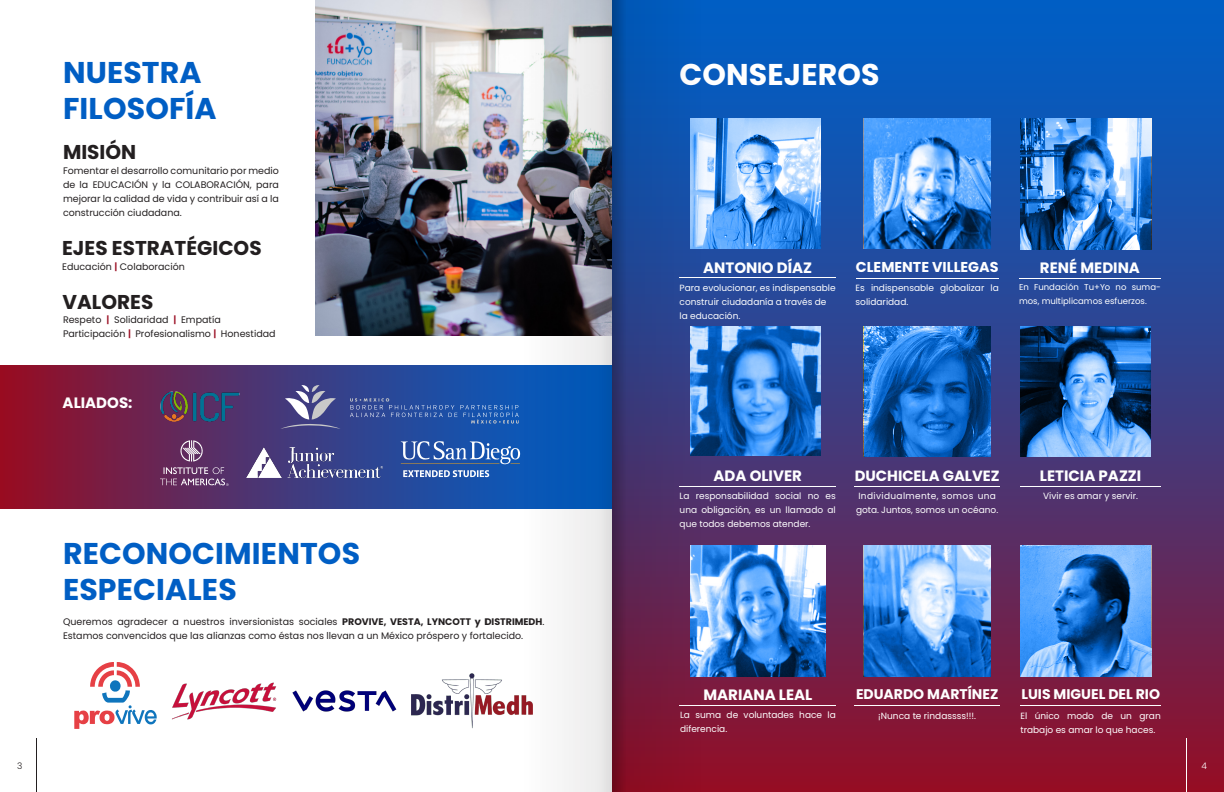
<style>
.page{position:relative;width:1224px;height:792px;background:#fff}
.page>*{position:absolute;margin:0;border:0;box-sizing:border-box;transform-origin:0 0}
.t1{font:700 30px/36px "Poppins";letter-spacing:.005em;color:#005ec4}
.t2{font:700 30px "Poppins";letter-spacing:.005em;color:#fff}
.t3{font:700 20px "Poppins";color:#231f20}
.t4{font:700 15px "Poppins";color:#fff}
.t5{font:700 14.8px "Poppins";color:#fff}
.t6{font:700 14.3px "Poppins";color:#fff}
.t7{font:700 14px "Poppins";color:#fff}
.t8{font:9.5px/14px "Poppins";color:#231f20}
.t9{font:9px/14px "Poppins";color:#fff}
.t10{font:9px/14px "Poppins";letter-spacing:.04em;color:#fff}
.t11{font:300 9px "Poppins";color:#231f20}
.t12{font:300 9px "Poppins";color:#fff}
.t13{font:8.5px/14px "Poppins";color:#fff}
.s1{font-weight:600;color:#990b20}
.s2{font-weight:700}
</style>
<div class="page">
<img style="left:315px;top:0;width:172px;height:336px">
<div style="left:612px;top:0;width:612px;height:792px;background:linear-gradient(to bottom,#0065d2,#8d122d)"></div>
<svg style="left:0;top:365px;width:487px;height:143px;background:#592d64"></svg>
<hr style="left:856px;top:278px;width:143px;height:1px;background:#fff">
<hr style="left:854px;top:486px;width:146px;height:1px;background:#fff">
<hr style="left:1020px;top:486px;width:141px;height:1px;background:#fff">
<hr style="left:1020px;top:706px;width:141px;height:1px;background:#fff">
<hr style="left:680px;top:278px;width:156px;height:1px;background:#fff">
<hr style="left:1019px;top:278px;width:142px;height:1px;background:#fff">
<hr style="left:680px;top:486px;width:156px;height:1px;background:#fff">
<hr style="left:680px;top:706px;width:156px;height:1px;background:#fff">
<svg style="left:864px;top:118px;width:127px;height:131px;background:#4b93e1"></svg>
<svg style="left:864px;top:326px;width:126px;height:131px;background:#1768bf"></svg>
<svg style="left:737px;top:545px;width:89px;height:132px;background:#5895d7"></svg>
<svg style="left:737px;top:118px;width:84px;height:131px;background:#80b6f2"></svg>
<svg style="left:1020px;top:545px;width:131px;height:132px;background:#458ad6"></svg>
<svg style="left:1020px;top:326px;width:131px;height:131px;background:#3669a0"></svg>
<svg style="left:1020px;top:118px;width:131px;height:132px;background:#508bcb"></svg>
<svg style="left:737px;top:326px;width:84px;height:130px;background:#327fd3"></svg>
<svg style="left:864px;top:545px;width:127px;height:132px;background:#5b9de5"></svg>
<img style="left:161px;top:391px;width:78px;height:32px">
<img style="left:292px;top:690px;width:105px;height:22px">
<img style="left:172px;top:682px;width:105px;height:38px">
<img style="left:411px;top:673px;width:76px;height:56px">
<svg style="left:74px;top:662px;width:83px;height:67px"></svg>
<hr style="left:855px;top:706px;width:145px;height:1px;background:#fff">
<svg style="left:160px;top:440px;width:69px;height:46px;background:#724775"></svg>
<svg style="left:281px;top:385px;width:59px;height:44px;background:#68679b"></svg>
<svg style="left:350px;top:398px;width:137px;height:26px;background:#3157a4"></svg>
<img style="left:247px;top:447px;width:135px;height:31px">
<hr style="left:1186px;top:738px;width:1px;height:54px;background:#fff">
<hr style="left:37px;top:738px;width:1px;height:54px;background:#231f20">
<svg style="left:403px;top:470px;width:84px;height:7px"></svg>
<svg style="left:401px;top:441px;width:86px;height:23px;background:#5175b4"></svg>
<img style="left:487px;top:0;width:105px;height:792px">
<svg style="left:632px;top:0;width:105px;height:792px;background:#464f90"></svg>
<svg style="left:612px;top:0;width:20px;height:792px;background:#35316a"></svg>
<svg style="left:592px;top:0;width:20px;height:792px;background:#96a6b9"></svg>
<p class="t1" style="left:63px;top:55px;width:140px">NUESTRA</p>
<p class="t1" style="left:63px;top:91px;width:155px">FILOSOFÍA</p>
<p class="t3" style="left:63px;top:140px;width:75px">MISIÓN</p>
<p class="t8" style="left:63px;top:164px;width:218px;text-align:justify">Fomentar el desarrollo comunitario por medio de la EDUCACIÓN y la COLABORACIÓN, para mejorar la calidad de vida y contribuir así a la construcción ciudadana.</p>
<p class="t3" style="left:62px;top:236px;width:201px">EJES ESTRATÉGICOS</p>
<p class="t8" style="left:62px;top:260px;width:124px">Educación <span class="s1">|</span> Colaboración</p>
<p class="t2" style="left:680px;top:58px;width:202px">CONSEJEROS</p>
<p class="t4" style="left:703px;top:259px;width:110px">ANTONIO DÍAZ</p>
<p class="t6" style="left:856px;top:259px;width:144px">CLEMENTE VILLEGAS</p>
<p class="t3" style="left:63px;top:290px;width:92px">VALORES</p>
<p class="t9" style="left:856px;top:281px;width:145px">Es indispensable globalizar la solidaridad.</p>
<p class="t9" style="left:680px;top:281px;width:158px">Para evolucionar, es indispensable construir ciudadanía a través de la educación.</p>
<p class="t8" style="left:63px;top:313px;width:214px">Respeto <span class="s1">|</span> Solidaridad <span class="s1">|</span> Empatía<br>Participación <span class="s1">|</span> Profesionalismo <span class="s1">|</span> Honestidad</p>
<p class="t4" style="left:1040px;top:259px;width:102px">RENÉ MEDINA</p>
<p class="t13" style="left:1019px;top:280px;width:143px">En Fundación Tu+Yo no suma&shy;mos, multiplicamos esfuerzos.</p>
<p class="t4" style="left:63px;top:394px;width:71px">ALIADOS:</p>
<p class="t1" style="left:63px;top:536px;width:299px">RECONOCIMIENTOS<br>ESPECIALES</p>
<p class="t8" style="left:63px;top:615px;width:483px">Queremos agradecer a nuestros inversionistas sociales <span class="s2">PROVIVE, VESTA, LYNCOTT y DISTRIMEDH</span>.<br>Estamos convencidos que las alianzas como éstas nos llevan a un México próspero y fortalecido.</p>
<p class="t4" style="left:713px;top:467px;width:90px">ADA OLIVER</p>
<p class="t9" style="left:680px;top:489px;width:158px;text-align:justify">La responsabilidad social no es una obligación, es un llamado al que todos debemos atender.</p>
<p class="t5" style="left:855px;top:467px;width:146px">DUCHICELA GALVEZ</p>
<p class="t10" style="left:856px;top:489px;width:144px">Individualmente, somos una gota. Juntos, somos un océano.</p>
<p class="t4" style="left:1040px;top:467px;width:103px">LETICIA PAZZI</p>
<p class="t9" style="left:1043px;top:489px;width:96px">Vivir es amar y servir.</p>
<p class="t4" style="left:703px;top:686px;width:111px">MARIANA LEAL</p>
<p class="t9" style="left:680px;top:708px;width:157px">La suma de voluntades hace la diferencia.</p>
<p class="t7" style="left:856px;top:686px;width:144px">EDUARDO MARTÍNEZ</p>
<p class="t9" style="left:878px;top:709px;width:99px">¡Nunca te rindassss!!!.</p>
<p class="t7" style="left:1021px;top:686px;width:140px">LUIS MIGUEL DEL RIO</p>
<p class="t9" style="left:1020px;top:709px;width:142px">El único modo de un gran trabajo es amar lo que haces.</p>
<p class="t11" style="left:17px;top:761px;width:7px">3</p>
<p class="t12" style="left:1202px;top:761px;width:7px">4</p>
</div>
